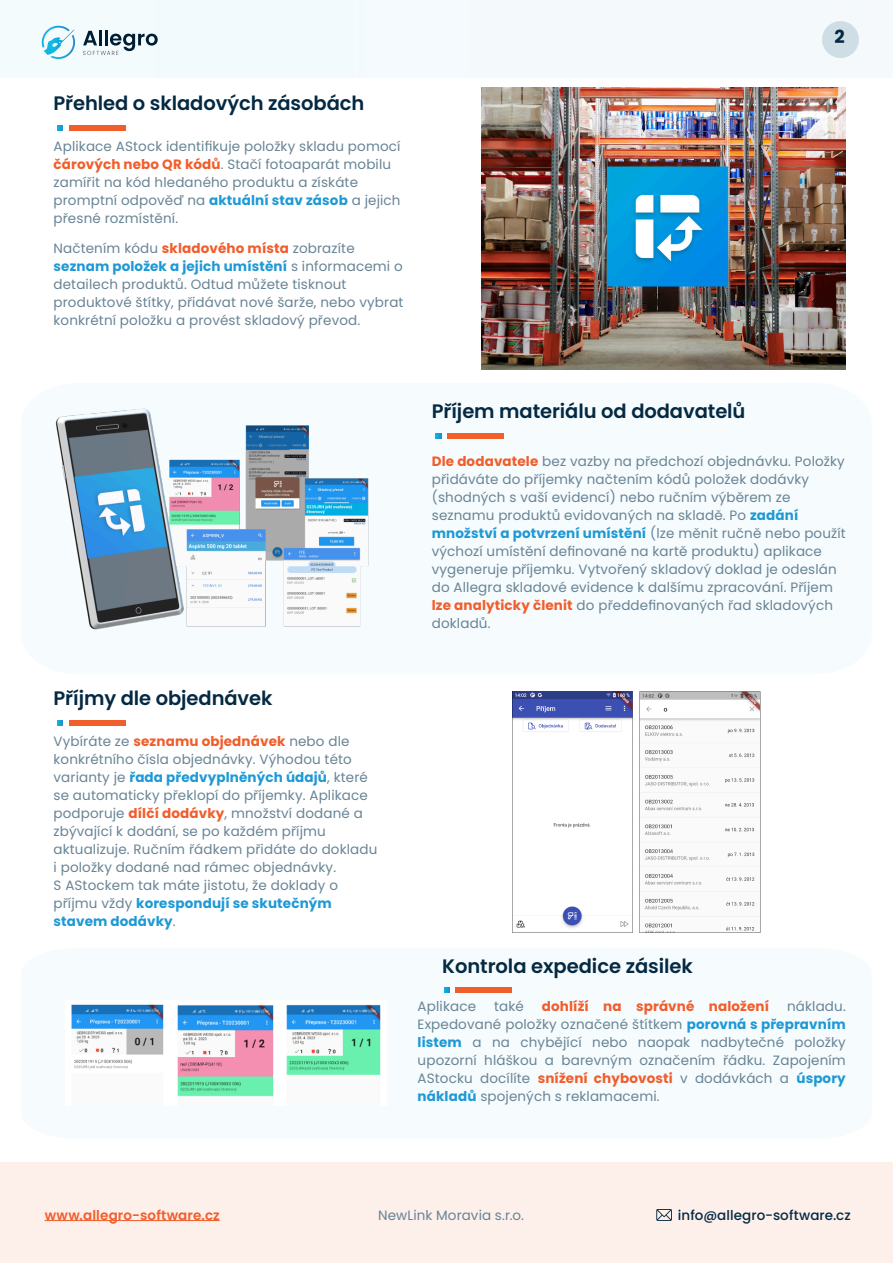
<style>
.page{position:relative;width:893px;height:1263px;background:#fff}
.page>*{position:absolute;margin:0;border:0;box-sizing:border-box;transform-origin:0 0}
.t1{font:600 19.5px "Poppins";letter-spacing:-.005em;color:#042943}
.t2{font:700 18px "Poppins";color:#042943}
.t3{font:13.5px/18px "Poppins";letter-spacing:.01em;color:#688495}
.t4{font:500 13.5px "Poppins";letter-spacing:.005em;color:#042943}
.t5{font:700 13.5px "Poppins";letter-spacing:.01em;color:#f15d2b}
.t6{font:600 13.5px "Poppins";letter-spacing:.01em;color:#f15d2b}
.t7{font:13.5px "Poppins";letter-spacing:.01em;color:#668495}
.s1{font-weight:700;color:#f15d2b}
.s2{font-weight:700;color:#1d99d6}
</style>
<div class="page">
<div style="left:0;top:0;width:893px;height:78px;background:#f4fafd"></div>
<hr style="left:99px;top:30px;width:3px;height:15px;background:#001e33">
<hr style="left:105px;top:30px;width:3px;height:15px;background:#001e33">
<svg style="left:83px;top:31px;width:75px;height:24px"></svg>
<svg style="left:42px;top:26px;width:33px;height:33px"></svg>
<div style="left:822px;top:21px;width:37px;height:37px;background:#cedee4;border-radius:50%"></div>
<div style="left:0;top:1162px;width:893px;height:101px;background:#fdefea"></div>
<hr style="left:45px;top:1220px;width:175px;height:1px;background:#f15d2b">
<svg style="left:656px;top:1209px;width:16px;height:12px"></svg>
<hr style="left:892px;top:1162px;width:1px;height:100px;background:#f15d2b">
<svg style="left:58px;top:125px;width:5px;height:5px"></svg>
<div style="left:69px;top:125px;width:56px;height:5px;background:#f15d2b"></div>
<svg style="left:436px;top:433px;width:5px;height:6px"></svg>
<div style="left:447px;top:433px;width:56px;height:6px;background:#f15d2b"></div>
<svg style="left:58px;top:720px;width:5px;height:6px"></svg>
<div style="left:69px;top:720px;width:56px;height:6px;background:#f15d2b"></div>
<img style="left:71px;top:1004px;width:310px;height:93px">
<svg style="left:444px;top:987px;width:5px;height:5px"></svg>
<div style="left:456px;top:987px;width:56px;height:5px;background:#f15d2b"></div>
<img style="left:482px;top:87px;width:364px;height:282px">
<img style="left:55px;top:408px;width:314px;height:222px">
<img style="left:512px;top:691px;width:248px;height:241px">
<h1 class="t1" style="left:54px;top:89px;width:312px">Přehled o skladových zásobách</h1>
<p class="t3" style="left:54px;top:137px;width:349px">Aplikace AStock identifikuje položky skladu pomocí <span class="s1">čárových nebo QR kódů</span>. Stačí fotoaparát mobilu zamířit na kód hledaného produktu a získáte promptní odpověď na <span class="s2">aktuální stav zásob</span> a jejich přesné rozmístění.</p>
<p class="t3" style="left:54px;top:239px;width:351px">Načtením kódu <span class="s1">skladového místa</span> zobrazíte <span class="s2">seznam položek a jejich umístění</span> s informacemi o detailech produktů. Odtud můžete tisknout produktové štítky, přidávat nové šarže, nebo vybrat konkrétní položku a provést skladový převod.</p>
<h2 class="t2" style="left:835px;top:24px;width:12px">2</h2>
<h1 class="t1" style="left:54px;top:684px;width:221px">Příjmy dle objednávek</h1>
<p class="t3" style="left:54px;top:732px;width:325px">Vybíráte ze <span class="s1">seznamu objednávek</span> nebo dle konkrétního čísla objednávky. Výhodou této varianty je <span class="s2">řada předvyplněných údajů</span>, které se automaticky překlopí do příjemky. Aplikace podporuje <span class="s1">dílčí dodávky</span>, množství dodané a zbývající k dodání, se po každém příjmu aktualizuje. Ručním řádkem přidáte do dokladu i položky dodané nad rámec objednávky.<br>S AStockem tak máte jistotu, že doklady o příjmu vždy <span class="s2">korespondují se skutečným stavem dodávky</span>.</p>
<h1 class="t1" style="left:432px;top:397px;width:315px">Příjem materiálu od dodavatelů</h1>
<p class="t3" style="left:432px;top:452px;width:415px"><span class="s1">Dle dodavatele</span> bez vazby na předchozí objednávku. Položky přidáváte do příjemky načtením kódů položek dodávky (shodných s vaší evidencí) nebo ručním výběrem ze seznamu produktů evidovaných na skladě. Po <span class="s2">zadání množství a potvrzení umístění</span> (lze měnit ručně nebo použít výchozí umístění definované na kartě produktu) aplikace vygeneruje příjemku. Vytvořený skladový doklad je odeslán do Allegra skladové evidence k dalšímu zpracování. Příjem <span class="s1">lze analyticky členit</span> do předdefinovaných řad skladových dokladů.</p>
<h1 class="t1" style="left:442px;top:953px;width:252px">Kontrola expedice zásilek</h1>
<p class="t3" style="left:418px;top:997px;width:60px">Aplikace</p>
<p class="t3" style="left:494px;top:997px;width:31px">také</p>
<p class="t5" style="left:542px;top:997px;width:229px">dohlíží na správné naložení</p>
<p class="t3" style="left:418px;top:997px;width:430px;text-align:justify;text-indent:369px">nákladu.<br>Expedované položky označené štítkem <span class="s2">porovná s přepravním listem</span> a na chybějící nebo naopak nadbytečné položky upozorní hláškou a barevným označením řádku. Zapojením AStocku docílíte <span class="s1">snížení chybovosti</span> v dodávkách a <span class="s2">úspory nákladů</span> spojených s reklamacemi.</p>
<p class="t6" style="left:45px;top:1205px;width:176px">www.allegro-software.cz</p>
<p class="t7" style="left:378px;top:1205px;width:147px">NewLink Moravia s.r.o.</p>
<p class="t4" style="left:678px;top:1205px;width:174px">info@allegro-software.cz</p>
</div>
